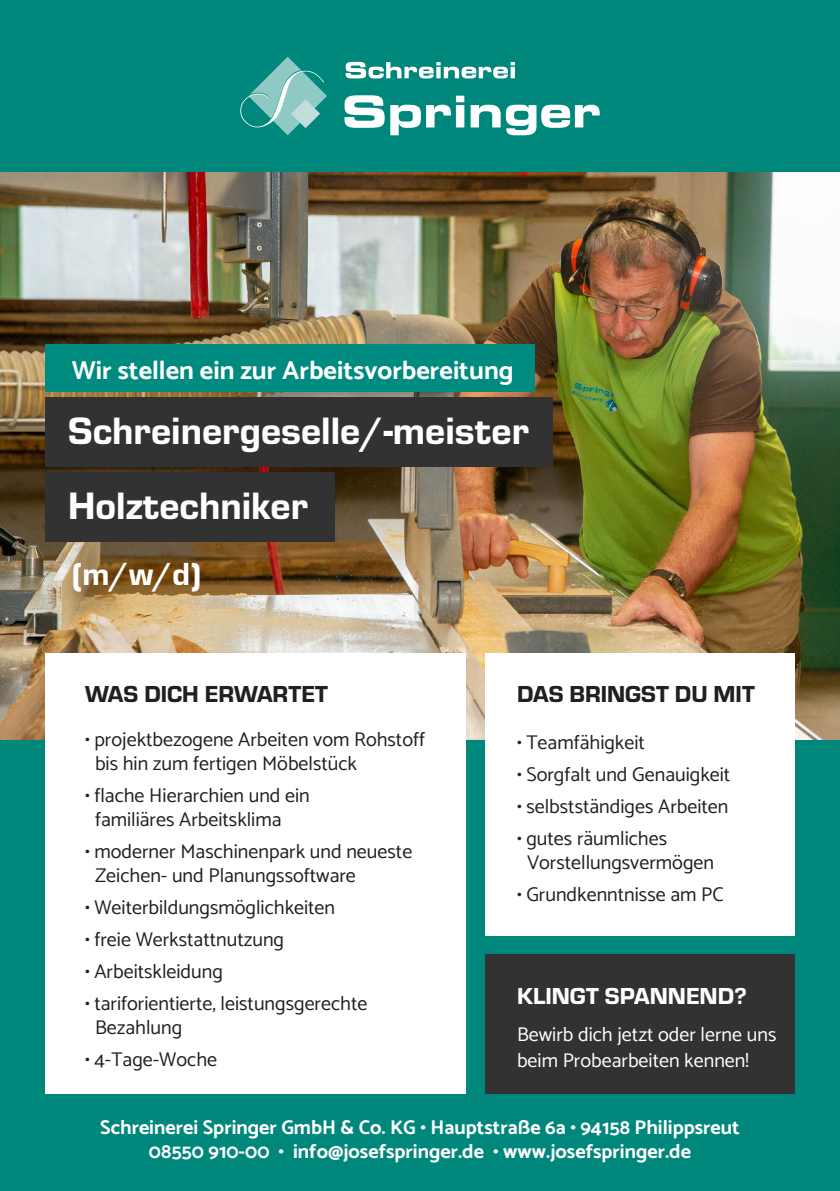
<style>
.page{position:relative;width:840px;height:1191px;background:#fff}
.page>*{position:absolute;margin:0;border:0;box-sizing:border-box;transform-origin:0 0}
.t1{font:39.6px/74.8px "Eurostile Hea";color:#fff}
.t2{font:33.2px "Eurostile Hea";color:#fff}
.t3{font:700 26.2px "Catamaran";color:#fff}
.t4{font:24px "Eurostile Hea";color:#231f20}
.t5{font:24px "Eurostile Hea";color:#fff}
.t6{font:20px/24px "Catamaran";color:#231f20}
.t7{font:700 20px/24px "Catamaran";color:#fff;text-align:center}
.t8{font:20px/26px "Catamaran";color:#fff}
</style>
<div class="page">
<div style="left:0;top:0;width:839px;height:1191px;background:#00877b"></div>
<img style="left:0;top:173px;width:839px;height:567px">
<div style="left:484px;top:954px;width:310px;height:139px;background:#333233"></div>
<div style="left:484px;top:653px;width:310px;height:282px;background:#fff"></div>
<svg style="left:240px;top:57px;width:87px;height:78px"></svg>
<svg style="left:345px;top:62px;width:169px;height:16px"></svg>
<svg style="left:344px;top:95px;width:255px;height:40px"></svg>
<div style="left:45px;top:653px;width:420px;height:440px;background:#fff"></div>
<div style="left:45px;top:397px;width:508px;height:70px;background:#333233"></div>
<div style="left:45px;top:472px;width:290px;height:69px;background:#333233"></div>
<div style="left:45px;top:344px;width:489px;height:48px;background:#008b81"></div>
<h3 class="t3" style="left:72px;top:350px;width:443px">Wir stellen ein zur Arbeitsvorbereitung</h3>
<h1 class="t1" style="left:68px;top:391px;width:462px">Schreinergeselle/-meister<br>Holztechniker</h1>
<h2 class="t2" style="left:72px;top:551px;width:131px">(m/w/d)</h2>
<p class="t4" style="left:85px;top:677px;width:244px">WAS DICH ERWARTET</p>
<p class="t6" style="left:95px;top:727px;width:331px;text-indent:-10px">• projektbezogene Arbeiten vom Rohstoff bis hin zum fertigen Möbelstück</p>
<p class="t6" style="left:95px;top:783px;width:216px;text-indent:-10px">• flache Hierarchien und ein familiäres Arbeitsklima</p>
<p class="t6" style="left:95px;top:839px;width:318px;text-indent:-10px">• moderner Maschinenpark und neueste<br>Zeichen- und Planungssoftware</p>
<p class="t6" style="left:85px;top:895px;width:251px">• Weiterbildungsmöglichkeiten</p>
<p class="t6" style="left:85px;top:927px;width:200px">• freie Werkstattnutzung</p>
<p class="t6" style="left:85px;top:959px;width:139px">• Arbeitskleidung</p>
<p class="t6" style="left:95px;top:991px;width:274px;text-indent:-10px">• tariforientierte, leistungsgerechte<br>Bezahlung</p>
<p class="t6" style="left:85px;top:1047px;width:133px">• 4-Tage-Woche</p>
<p class="t4" style="left:516px;top:677px;width:239px">DAS BRINGST DU MIT</p>
<p class="t6" style="left:516px;top:729px;width:129px">• Teamfähigkeit</p>
<p class="t6" style="left:516px;top:761px;width:215px">• Sorgfalt und Genauigkeit</p>
<p class="t6" style="left:516px;top:793px;width:213px">• selbstständiges Arbeiten</p>
<p class="t6" style="left:526px;top:825px;width:188px;text-indent:-10px">• gutes räumliches<br>Vorstellungsvermögen</p>
<p class="t6" style="left:516px;top:881px;width:208px">• Grundkenntnisse am PC</p>
<p class="t5" style="left:516px;top:979px;width:231px">KLINGT SPANNEND?</p>
<p class="t8" style="left:516px;top:1020px;width:261px">Bewirb dich jetzt oder lerne uns beim Probearbeiten kennen!</p>
<p class="t7" style="left:100px;top:1115px;width:641px">Schreinerei Springer GmbH &amp; Co. KG • Hauptstraße 6a • 94158 Philippsreut<br>08550 910-00 • info@josefspringer.de • www.josefspringer.de</p>
</div>
